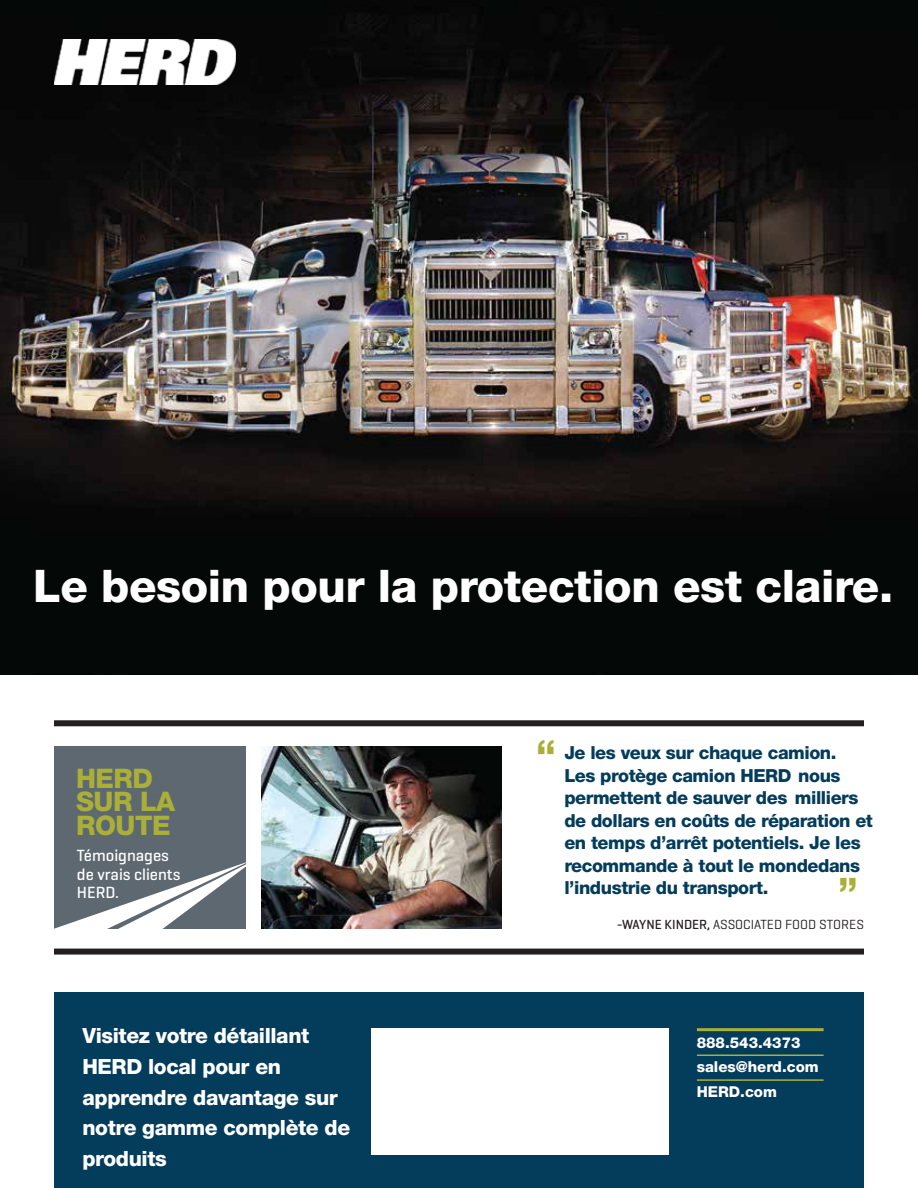
<style>
.page{position:relative;width:918px;height:1188px;background:#fff}
.page>*{position:absolute;margin:0;border:0;box-sizing:border-box;transform-origin:0 0}
.t1{font:800 45px "Helvetica Neue LT Std";letter-spacing:-.01em;color:#fff}
.t2{font:800 39.3px "Helvetica Neue LT Std";color:#aaaf38}
.t3{font:800 27px/23.5px "Helvetica Neue LT Std";letter-spacing:-.02em;color:#aaaf38}
.t4{font:800 21px/30.8px "Helvetica Neue LT Std";letter-spacing:-.02em;color:#fff}
.t5{font:800 18px/22.5px "Helvetica Neue LT Std";letter-spacing:-.025em;color:#043c5b}
.t6{font:500 16.5px/18.6px "Geogrotesque";color:#fff}
.t7{font:800 15px/24.8px "Helvetica Neue LT Std";color:#fff}
.t8{font:13.5px "Geogrotesque";color:#231f20}
.s1{font-size:39.3px;color:#aaaf38}
.s2{font-weight:500}
</style>
<div class="page">
<img style="left:0;top:0;width:918px;height:675px">
<img style="left:54px;top:39px;width:182px;height:46px">
<div style="left:54px;top:746px;width:191px;height:183px;background:#5e6871"></div>
<div style="left:54px;top:992px;width:810px;height:196px;background:#043c5b"></div>
<div style="left:54px;top:720px;width:810px;height:6px;background:#231f20"></div>
<div style="left:372px;top:1028px;width:297px;height:126px;background:#fff"></div>
<svg style="left:54px;top:862px;width:192px;height:67px"></svg>
<div style="left:54px;top:949px;width:810px;height:6px;background:#231f20"></div>
<hr style="left:697px;top:1028px;width:127px;height:3px;background:#aaaf38">
<hr style="left:697px;top:1055px;width:127px;height:1px;background:#aaaf38">
<hr style="left:697px;top:1079px;width:127px;height:2px;background:#aaaf38">
<img style="left:261px;top:746px;width:240px;height:183px">
<h1 class="t1" style="left:33px;top:559px;width:861px">Le besoin pour la protection est claire.</h1>
<h3 class="t3" style="left:76px;top:766px;width:100px">HERD<br>SUR LA<br>ROUTE</h3>
<p class="t6" style="left:77px;top:846px;width:105px">Témoignages de vrais clients<br>HERD.</p>
<p class="t4" style="left:83px;top:1020px;width:269px">Visitez votre détaillant<br>HERD local pour en apprendre davantage sur notre gamme complète de produits</p>
<p class="t5" style="left:564px;top:742px;width:310px;text-indent:-28px"><span class="s1">“</span> Je les veux sur chaque camion.<br>Les protège camion HERD nous permettent de sauver des milliers de dollars en coûts de réparation et en temps d’arrêt potentiels. Je les recommande à tout le mondedans l’industrie du transport.</p>
<h2 class="t2" style="left:858px;top:901px;width:21px;rotate:-180deg">“</h2>
<p class="t8" style="left:617px;top:916px;width:249px"><span class="s2">-WAYNE KINDER,</span> ASSOCIATED FOOD STORES</p>
<p class="t7" style="left:697px;top:1030px;width:124px">888.543.4373 sales@herd.com<br>HERD.com</p>
</div>
